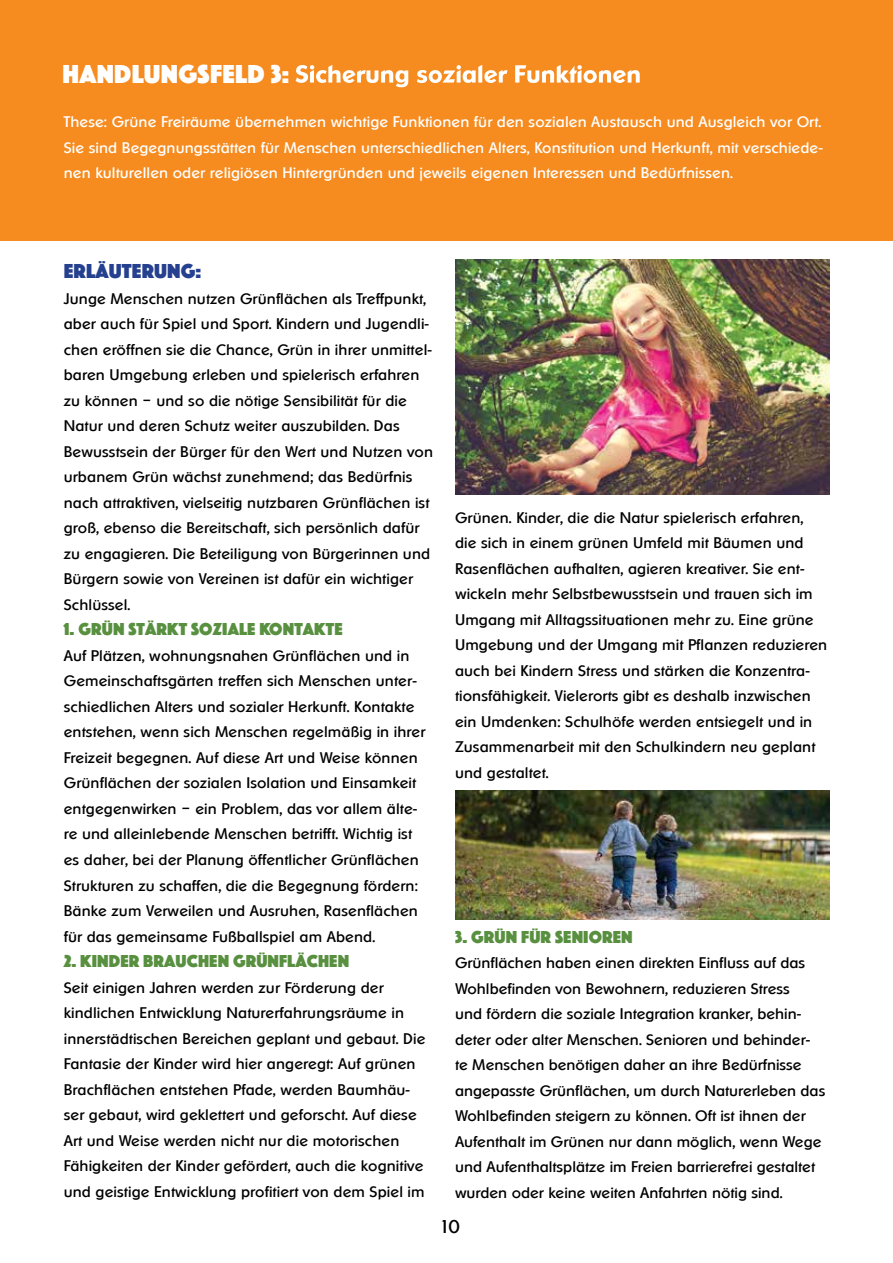
<style>
.page{position:relative;width:893px;height:1263px;background:#fff}
.page>*{position:absolute;margin:0;border:0;box-sizing:border-box;transform-origin:0 0}
.t1{font:27px "Phosphate Solid";letter-spacing:.01em;color:#fff}
.t2{font:21px "Phosphate Solid";letter-spacing:.01em;color:#25408f}
.t3{font:18px "Phosphate Solid";letter-spacing:.01em;color:#589040}
.t4{font:18px "Ornitons";color:#000}
.t5{font:15px/25.5px "Ornitons";letter-spacing:.01em;color:#000}
.t6{font:15px/25.5px "Ornitons";letter-spacing:.01em;color:#fff;text-align:justify}
</style>
<div class="page">
<div style="left:0;top:0;width:893px;height:240px;background:#f68b1f"></div>
<svg style="left:296px;top:65px;width:344px;height:22px"></svg>
<img style="left:455px;top:259px;width:374px;height:236px">
<img style="left:455px;top:791px;width:374px;height:128px">
<h1 class="t1" style="left:63px;top:54px;width:228px">HANDLUNGSFELD 3:</h1>
<p class="t6" style="left:64px;top:109px;width:761px">These: Grüne Freiräume übernehmen wichtige Funktionen für den sozialen Austausch und Ausgleich vor Ort.<br>Sie sind Begegnungsstätten für Menschen unterschiedlichen Alters, Konstitution und Herkunft, mit verschiede&shy;nen kulturellen oder religiösen Hintergründen und jeweils eigenen Interessen und Bedürfnissen.</p>
<h2 class="t2" style="left:64px;top:256px;width:139px">ERLÄUTERUNG:</h2>
<p class="t5" style="left:64px;top:286px;width:371px">Junge Menschen nutzen Grünflächen als Treffpunkt, aber auch für Spiel und Sport. Kindern und Jugendli&shy;chen eröffnen sie die Chance, Grün in ihrer unmittel&shy;baren Umgebung erleben und spielerisch erfahren zu können – und so die nötige Sensibilität für die Natur und deren Schutz weiter auszubilden. Das Bewusstsein der Bürger für den Wert und Nutzen von urbanem Grün wächst zunehmend; das Bedürfnis nach attraktiven, vielseitig nutzbaren Grünflächen ist groß, ebenso die Bereitschaft, sich persönlich dafür zu engagieren. Die Beteiligung von Bürgerinnen und Bürgern sowie von Vereinen ist dafür ein wichtiger Schlüssel.</p>
<p class="t3" style="left:64px;top:617px;width:280px">1. GRÜN STÄRKT SOZIALE KONTAKTE</p>
<p class="t5" style="left:64px;top:643px;width:363px">Auf Plätzen, wohnungsnahen Grünflächen und in Gemeinschaftsgärten treffen sich Menschen unter&shy;schiedlichen Alters und sozialer Herkunft. Kontakte entstehen, wenn sich Menschen regelmäßig in ihrer Freizeit begegnen. Auf diese Art und Weise können Grünflächen der sozialen Isolation und Einsamkeit entgegenwirken – ein Problem, das vor allem älte&shy;re und alleinlebende Menschen betrifft. Wichtig ist es daher, bei der Planung öffentlicher Grünflächen Strukturen zu schaffen, die die Begegnung fördern:<br>Bänke zum Verweilen und Ausruhen, Rasenflächen für das gemeinsame Fußballspiel am Abend.</p>
<p class="t3" style="left:64px;top:948px;width:287px">2. KINDER BRAUCHEN GRÜNFLÄCHEN</p>
<p class="t5" style="left:64px;top:974px;width:363px">Seit einigen Jahren werden zur Förderung der kindlichen Entwicklung Naturerfahrungsräume in innerstädtischen Bereichen geplant und gebaut. Die Fantasie der Kinder wird hier angeregt: Auf grünen Brachflächen entstehen Pfade, werden Baumhäu&shy;ser gebaut, wird geklettert und geforscht. Auf diese Art und Weise werden nicht nur die motorischen Fähigkeiten der Kinder gefördert, auch die kognitive und geistige Entwicklung profitiert von dem Spiel im</p>
<p class="t5" style="left:455px;top:504px;width:374px">Grünen. Kinder, die die Natur spielerisch erfahren, die sich in einem grünen Umfeld mit Bäumen und Rasenflächen aufhalten, agieren kreativer. Sie ent&shy;wickeln mehr Selbstbewusstsein und trauen sich im Umgang mit Alltagssituationen mehr zu. Eine grüne Umgebung und der Umgang mit Pflanzen reduzieren auch bei Kindern Stress und stärken die Konzentra&shy;tionsfähigkeit. Vielerorts gibt es deshalb inzwischen ein Umdenken: Schulhöfe werden entsiegelt und in Zusammenarbeit mit den Schulkindern neu geplant und gestaltet.</p>
<p class="t3" style="left:455px;top:924px;width:179px">3. GRÜN FÜR SENIOREN</p>
<p class="t5" style="left:455px;top:950px;width:372px">Grünflächen haben einen direkten Einfluss auf das Wohlbefinden von Bewohnern, reduzieren Stress<br>und fördern die soziale Integration kranker, behin&shy;deter oder alter Menschen. Senioren und behinder&shy;te Menschen benötigen daher an ihre Bedürfnisse angepasste Grünflächen, um durch Naturerleben das Wohlbefinden steigern zu können. Oft ist ihnen der Aufenthalt im Grünen nur dann möglich, wenn Wege und Aufenthaltsplätze im Freien barrierefrei gestaltet wurden oder keine weiten Anfahrten nötig sind.</p>
<p class="t4" style="left:439px;top:1214px;width:22px">10</p>
</div>
